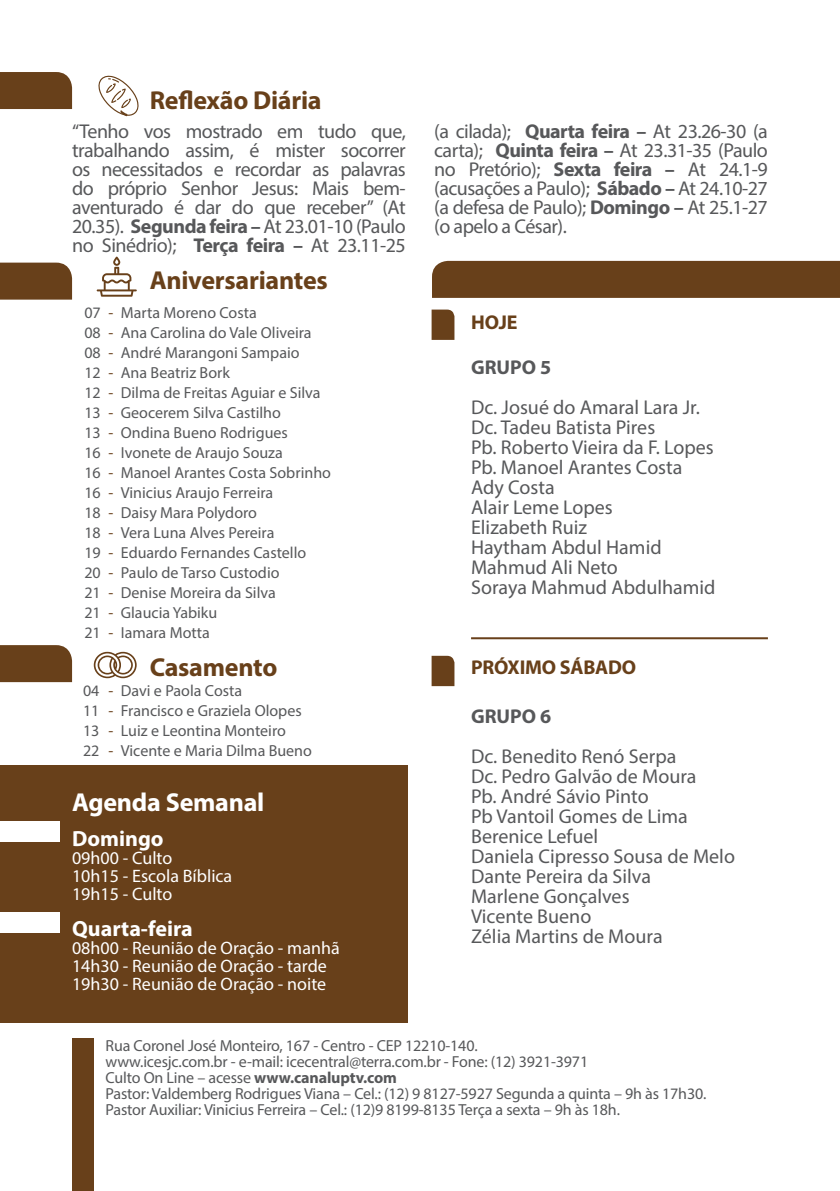
<style>
.page{position:relative;width:840px;height:1191px;background:#fff}
.page>*{position:absolute;margin:0;border:0;box-sizing:border-box;transform-origin:0 0}
.t1{font:700 26px "Myriad Pro";letter-spacing:-.01em;color:#68401a}
.t2{font:700 26px "Myriad Pro";letter-spacing:-.01em;color:#fff}
.t3{font:700 22px "Myriad Pro";color:#fff}
.t4{font:20px/19px "Myriad Pro";color:#57585a;text-align:justify}
.t5{font:700 20px "Myriad Pro";letter-spacing:-.01em;color:#68401a}
.t6{font:700 20px "Myriad Pro";color:#57585a}
.t7{font:18px "Myriad Pro";color:#fff}
.t8{font:16px "Myriad Pro";color:#57585a}
.t9{font:16px "Myriad Pro";color:#68401a}
.s1{font-weight:700}
</style>
<div class="page">
<div style="left:432px;top:261px;width:407px;height:37px;background:#68401a"></div>
<div style="left:0;top:764px;width:408px;height:258px;background:#68401a"></div>
<div style="left:0;top:72px;width:72px;height:37px;background:#68401a"></div>
<div style="left:0;top:263px;width:72px;height:37px;background:#68401a"></div>
<div style="left:0;top:645px;width:72px;height:37px;background:#68401a"></div>
<svg style="left:98px;top:75px;width:41px;height:41px"></svg>
<svg style="left:97px;top:257px;width:40px;height:40px"></svg>
<hr style="left:471px;top:637px;width:296px;height:2px;background:#68401a">
<svg style="left:94px;top:652px;width:43px;height:26px"></svg>
<div style="left:0;top:821px;width:60px;height:20px;background:#fff"></div>
<div style="left:0;top:912px;width:60px;height:21px;background:#fff"></div>
<svg style="left:431px;top:309px;width:23px;height:31px"></svg>
<svg style="left:431px;top:656px;width:23px;height:30px"></svg>
<div style="left:72px;top:1038px;width:22px;height:153px;background:#68401a"></div>
<p class="t1" style="left:150px;top:84px;width:173px">Reflexão Diária</p>
<p class="t4" style="left:72px;top:121px;width:335px">“Tenho vos mostrado em tudo que, trabalhando assim, é mister socorrer os necessitados e recordar as palavras do próprio Senhor Jesus: Mais bem&shy;aventurado é dar do que receber” (At 20.35). <span class="s1">Segunda feira –</span> At 23.01-10 (Paulo no Sinédrio); <span class="s1">Terça feira –</span> At 23.11-25</p>
<p class="t4" style="left:434px;top:121px;width:335px">(a cilada); <span class="s1">Quarta feira –</span> At 23.26-30 (a carta); <span class="s1">Quinta feira –</span> At 23.31-35 (Paulo no Pretório); <span class="s1">Sexta feira –</span> At 24.1-9 (acusações a Paulo); <span class="s1">Sábado –</span> At 24.10-27 (a defesa de Paulo); <span class="s1">Domingo –</span> At 25.1-27 (o apelo a César).</p>
<p class="t8" style="left:84px;top:303px;width:18px">07</p>
<p class="t8" style="left:84px;top:323px;width:18px">08</p>
<p class="t8" style="left:84px;top:343px;width:18px">08</p>
<p class="t8" style="left:84px;top:363px;width:18px">12</p>
<p class="t8" style="left:84px;top:383px;width:18px">12</p>
<p class="t8" style="left:84px;top:403px;width:18px">13</p>
<p class="t8" style="left:84px;top:423px;width:18px">13</p>
<p class="t8" style="left:84px;top:443px;width:18px">16</p>
<p class="t8" style="left:84px;top:463px;width:18px">16</p>
<p class="t8" style="left:84px;top:483px;width:18px">16</p>
<p class="t8" style="left:84px;top:503px;width:18px">18</p>
<p class="t8" style="left:84px;top:523px;width:18px">18</p>
<p class="t8" style="left:84px;top:543px;width:18px">19</p>
<p class="t8" style="left:84px;top:563px;width:18px">20</p>
<p class="t8" style="left:84px;top:583px;width:18px">21</p>
<p class="t8" style="left:84px;top:603px;width:18px">21</p>
<p class="t8" style="left:84px;top:623px;width:18px">21</p>
<p class="t8" style="left:83px;top:681px;width:18px">04</p>
<p class="t8" style="left:83px;top:701px;width:18px">11</p>
<p class="t8" style="left:83px;top:721px;width:18px">13</p>
<p class="t8" style="left:83px;top:741px;width:18px">22</p>
<p class="t1" style="left:150px;top:263px;width:179px">Aniversariantes</p>
<p class="t8" style="left:121px;top:303px;width:137px">Marta Moreno Costa</p>
<p class="t8" style="left:121px;top:323px;width:192px">Ana Carolina do Vale Oliveira</p>
<p class="t8" style="left:121px;top:343px;width:180px">André Marangoni Sampaio</p>
<p class="t8" style="left:121px;top:363px;width:111px">Ana Beatriz Bork</p>
<p class="t8" style="left:121px;top:383px;width:201px">Dilma de Freitas Aguiar e Silva</p>
<p class="t8" style="left:121px;top:403px;width:161px">Geocerem Silva Castilho</p>
<p class="t8" style="left:121px;top:423px;width:168px">Ondina Bueno Rodrigues</p>
<p class="t8" style="left:121px;top:443px;width:163px">Ivonete de Araujo Souza</p>
<p class="t8" style="left:121px;top:463px;width:211px">Manoel Arantes Costa Sobrinho</p>
<p class="t8" style="left:121px;top:483px;width:154px">Vinicius Araujo Ferreira</p>
<p class="t8" style="left:121px;top:503px;width:138px">Daisy Mara Polydoro</p>
<p class="t8" style="left:121px;top:523px;width:155px">Vera Luna Alves Pereira</p>
<p class="t8" style="left:121px;top:543px;width:187px">Eduardo Fernandes Castello</p>
<p class="t8" style="left:121px;top:563px;width:160px">Paulo de Tarso Custodio</p>
<p class="t8" style="left:121px;top:583px;width:156px">Denise Moreira da Silva</p>
<p class="t8" style="left:121px;top:603px;width:98px">Glaucia Yabiku</p>
<p class="t8" style="left:121px;top:623px;width:90px">Iamara Motta</p>
<p class="t9" style="left:108px;top:303px;width:6px">-</p>
<p class="t9" style="left:108px;top:323px;width:6px">-</p>
<p class="t9" style="left:108px;top:343px;width:6px">-</p>
<p class="t9" style="left:108px;top:363px;width:6px">-</p>
<p class="t9" style="left:108px;top:383px;width:6px">-</p>
<p class="t9" style="left:108px;top:403px;width:6px">-</p>
<p class="t9" style="left:108px;top:423px;width:6px">-</p>
<p class="t9" style="left:108px;top:443px;width:6px">-</p>
<p class="t9" style="left:108px;top:463px;width:6px">-</p>
<p class="t9" style="left:108px;top:483px;width:6px">-</p>
<p class="t9" style="left:108px;top:503px;width:6px">-</p>
<p class="t9" style="left:108px;top:523px;width:6px">-</p>
<p class="t9" style="left:108px;top:543px;width:6px">-</p>
<p class="t9" style="left:108px;top:563px;width:6px">-</p>
<p class="t9" style="left:108px;top:583px;width:6px">-</p>
<p class="t9" style="left:108px;top:603px;width:6px">-</p>
<p class="t9" style="left:108px;top:623px;width:6px">-</p>
<p class="t1" style="left:150px;top:650px;width:129px">Casamento</p>
<p class="t8" style="left:121px;top:681px;width:123px">Davi e Paola Costa</p>
<p class="t8" style="left:121px;top:701px;width:182px">Francisco e Graziela Olopes</p>
<p class="t8" style="left:121px;top:721px;width:166px">Luiz e Leontina Monteiro</p>
<p class="t8" style="left:121px;top:741px;width:192px">Vicente e Maria Dilma Bueno</p>
<p class="t9" style="left:108px;top:681px;width:6px">-</p>
<p class="t9" style="left:108px;top:701px;width:6px">-</p>
<p class="t9" style="left:108px;top:721px;width:6px">-</p>
<p class="t9" style="left:108px;top:741px;width:6px">-</p>
<p class="t2" style="left:72px;top:785px;width:194px">Agenda Semanal</p>
<p class="t3" style="left:72px;top:824px;width:93px">Domingo</p>
<p class="t7" style="left:72px;top:847px;width:102px">09h00 - Culto</p>
<p class="t7" style="left:72px;top:865px;width:162px">10h15 - Escola Bíblica</p>
<p class="t7" style="left:72px;top:883px;width:102px">19h15 - Culto</p>
<p class="t3" style="left:72px;top:914px;width:122px">Quarta-feira</p>
<p class="t7" style="left:72px;top:937px;width:269px">08h00 - Reunião de Oração - manhã</p>
<p class="t7" style="left:72px;top:955px;width:256px">14h30 - Reunião de Oração - tarde</p>
<p class="t7" style="left:72px;top:973px;width:255px">19h30 - Reunião de Oração - noite</p>
<p class="t5" style="left:471px;top:309px;width:48px">HOJE</p>
<p class="t6" style="left:471px;top:354px;width:82px">GRUPO 5</p>
<p class="t4" style="left:471px;top:398px;width:230px">Dc. Josué do Amaral Lara Jr.</p>
<p class="t4" style="left:471px;top:418px;width:185px">Dc. Tadeu Batista Pires</p>
<p class="t4" style="left:471px;top:438px;width:244px">Pb. Roberto Vieira da F. Lopes</p>
<p class="t4" style="left:471px;top:458px;width:213px">Pb. Manoel Arantes Costa</p>
<p class="t4" style="left:471px;top:478px;width:85px">Ady Costa</p>
<p class="t4" style="left:471px;top:498px;width:143px">Alair Leme Lopes</p>
<p class="t4" style="left:471px;top:518px;width:117px">Elizabeth Ruiz</p>
<p class="t4" style="left:471px;top:538px;width:192px">Haytham Abdul Hamid</p>
<p class="t4" style="left:471px;top:558px;width:148px">Mahmud Ali Neto</p>
<p class="t4" style="left:471px;top:578px;width:246px">Soraya Mahmud Abdulhamid</p>
<p class="t5" style="left:471px;top:654px;width:167px">PRÓXIMO SÁBADO</p>
<p class="t6" style="left:471px;top:703px;width:82px">GRUPO 6</p>
<p class="t4" style="left:471px;top:746px;width:207px">Dc. Benedito Renó Serpa</p>
<p class="t4" style="left:471px;top:766px;width:227px">Dc. Pedro Galvão de Moura</p>
<p class="t4" style="left:471px;top:786px;width:179px">Pb. André Sávio Pinto</p>
<p class="t4" style="left:471px;top:806px;width:218px">Pb Vantoil Gomes de Lima</p>
<p class="t4" style="left:471px;top:826px;width:128px">Berenice Lefuel</p>
<p class="t4" style="left:471px;top:846px;width:265px">Daniela Cipresso Sousa de Melo</p>
<p class="t4" style="left:471px;top:866px;width:181px">Dante Pereira da Silva</p>
<p class="t4" style="left:471px;top:886px;width:160px">Marlene Gonçalves</p>
<p class="t4" style="left:471px;top:906px;width:122px">Vicente Bueno</p>
<p class="t4" style="left:471px;top:926px;width:193px">Zélia Martins de Moura</p>
<p class="t8" style="left:105px;top:1035px;width:373px">Rua Coronel José Monteiro, 167 - Centro - CEP 12210-140.</p>
<p class="t8" style="left:105px;top:1051px;width:484px">www.icesjc.com.br - e-mail: icecentral@terra.com.br - Fone: (12) 3921-3971</p>
<p class="t8" style="left:105px;top:1067px;width:293px">Culto On Line – acesse <span class="s1">www.canaluptv.com</span></p>
<p class="t8" style="left:105px;top:1083px;width:602px">Pastor: Valdemberg Rodrigues Viana – Cel.: (12) 9 8127-5927 Segunda a quinta – 9h às 17h30.</p>
<p class="t8" style="left:105px;top:1099px;width:515px">Pastor Auxiliar: Vinicius Ferreira – Cel.: (12)9 8199-8135 Terça a sexta – 9h às 18h.</p>
</div>
